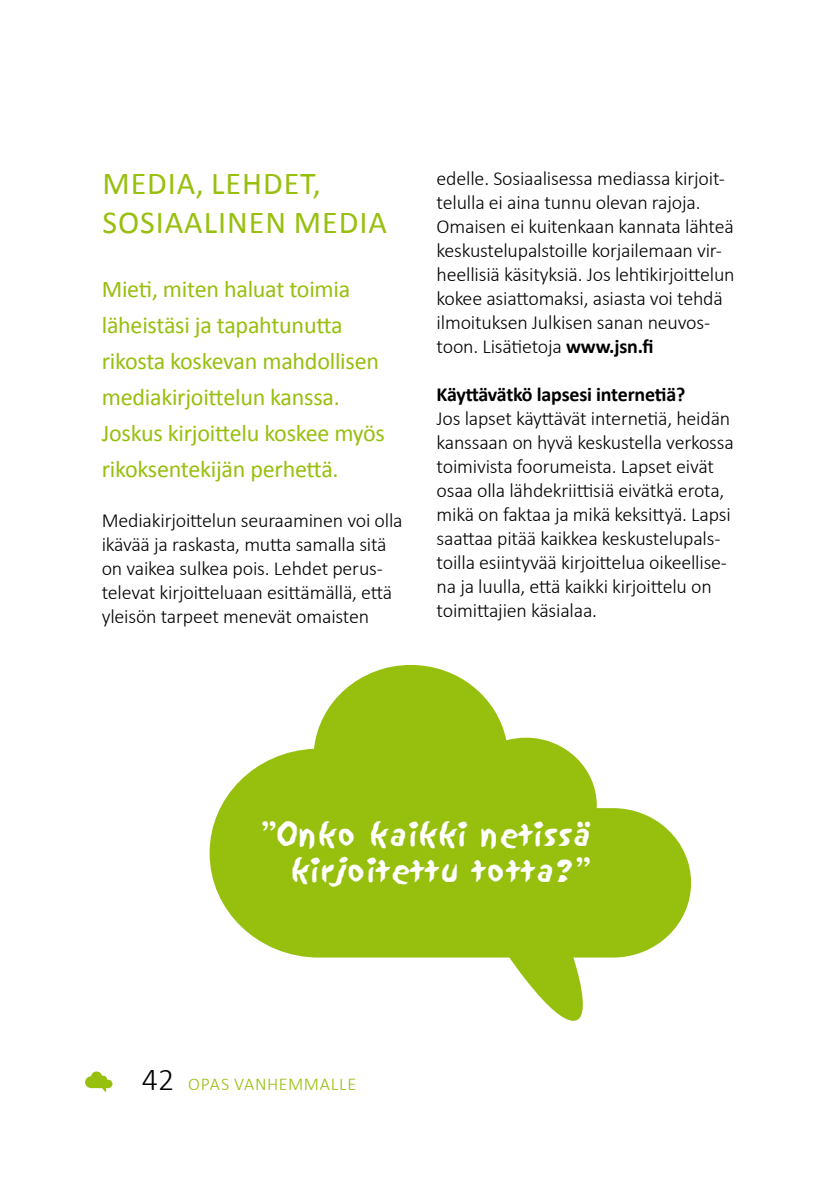
<style>
.page{position:relative;width:840px;height:1191px;background:#fff}
.page>*{position:absolute;margin:0;border:0;box-sizing:border-box;transform-origin:0 0}
.t1{font:32px/38.4px "Calibri";letter-spacing:.03em;color:#97bf0d}
.t2{font:30px/36px "Sand";letter-spacing:-.01em;color:#fff;text-align:right}
.t3{font:24px/36px "Calibri";letter-spacing:-.01em;color:#97bf0d}
.t4{font:300 20px/24px "Calibri";letter-spacing:-.01em;color:#000}
.t5{font:700 20px "Calibri";letter-spacing:-.015em;color:#000}
.t6{font:300 18px "Calibri";letter-spacing:.03em;color:#97bf0d}
.s1{font-weight:700}
.s2{font-size:32px;color:#000}
</style>
<div class="page">
<svg style="left:209px;top:665px;width:481px;height:355px;fill:#97bf0d"></svg>
<svg style="left:85px;top:1071px;width:27px;height:20px"></svg>
<h1 class="t1" style="left:102px;top:164px;width:286px">MEDIA, LEH DET,<br>SOSIAALI NEN MEDIA</h1>
<p class="t3" style="left:102px;top:271px;width:284px">Mieti, miten haluat toimia läheistäsi ja tapahtunutta rikosta koskevan mahdollisen mediakirjoittelun kanssa.<br>Joskus kirjoittelu koskee myös rikoksentekijän perhettä.</p>
<p class="t4" style="left:102px;top:507px;width:302px">Mediakirjoittelun seuraaminen voi olla ikävää ja raskasta, mutta samalla sitä on vaikea sulkea pois. Lehdet perus&shy;televat kirjoitteluaan esittämällä, että yleisön tarpeet menevät omaisten</p>
<p class="t4" style="left:436px;top:166px;width:299px">edelle. Sosiaalisessa mediassa kirjoit&shy;telulla ei aina tunnu olevan rajoja.<br>Omaisen ei kuitenkaan kannata lähteä keskustelupalstoille korjailemaan vir&shy;heellisiä käsityksiä. Jos lehtikirjoittelun kokee asiattomaksi, asiasta voi tehdä ilmoituksen Julkisen sanan neuvos&shy;toon. Lisätietoja <span class="s1">www.jsn.fi</span></p>
<p class="t5" style="left:436px;top:382px;width:250px">Käyttävätkö lapsesi internetiä?</p>
<p class="t4" style="left:436px;top:406px;width:298px">Jos lapset käyttävät internetiä, heidän kanssaan on hyvä keskustella verkossa toimivista foorumeista. Lapset eivät osaa olla lähdekriittisiä eivätkä erota, mikä on faktaa ja mikä keksittyä. Lapsi saattaa pitää kaikkea keskustelupals&shy;toilla esiintyvää kirjoittelua oikeellise&shy;na ja luulla, että kaikki kirjoittelu on toimittajien käsialaa.</p>
<h2 class="t2" style="left:260px;top:817px;width:333px">”Onko kaikki netissä kirjoitettu totta?”</h2>
<p class="t6" style="left:142px;top:1073px;width:216px"><span class="s2">42</span> opas vanhemmalle</p>
</div>
